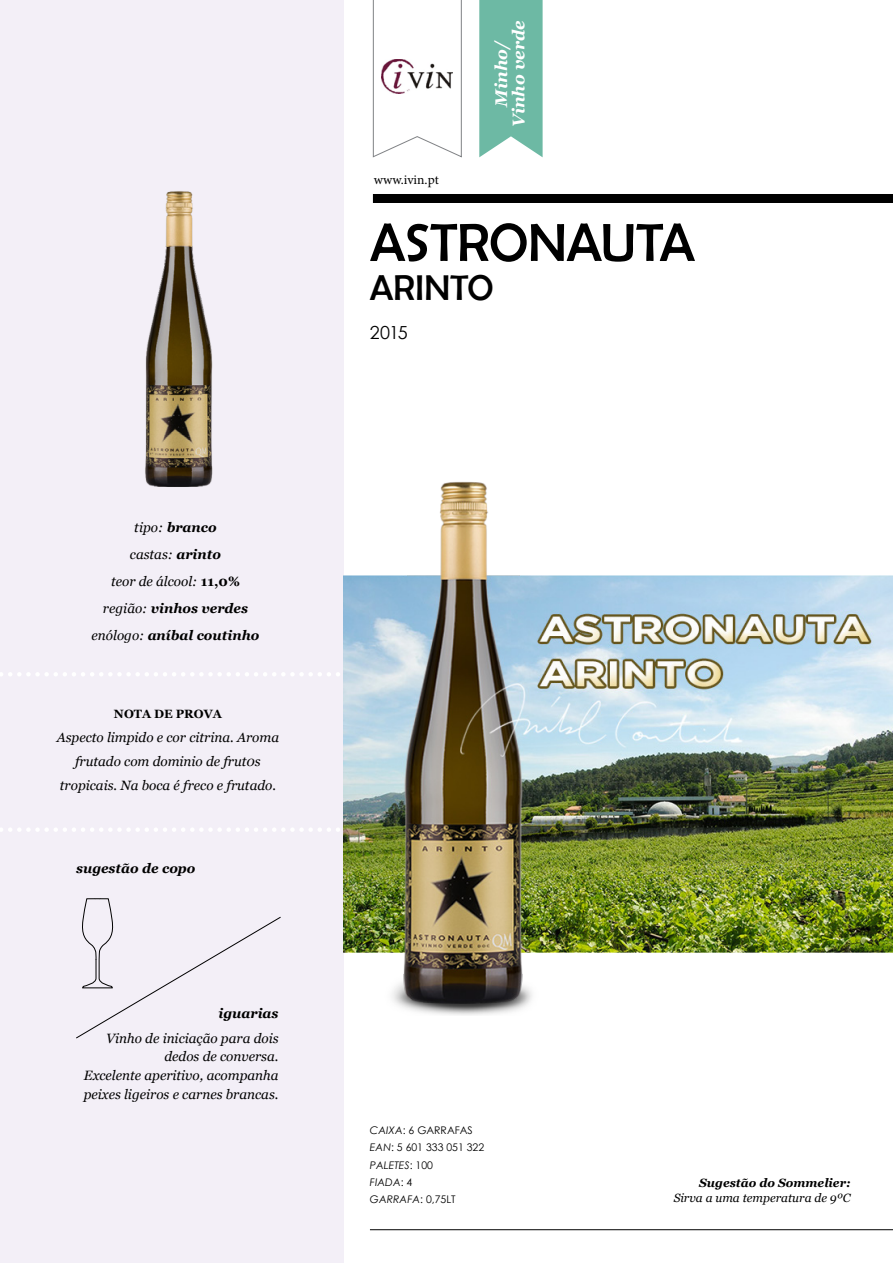
<style>
.page{position:relative;width:893px;height:1263px;background:#fff}
.page>*{position:absolute;margin:0;border:0;box-sizing:border-box;transform-origin:0 0}
.t1{font:54px "Berlin Sans FB";letter-spacing:-.005em;color:#000}
.t2{font:36px "Berlin Sans FB";color:#000}
.t3{font:18px "Century Gothic";color:#000}
.t4{font:italic 700 16.95px/17.5px "Georgia";color:#fff;text-align:center}
.t5{font:italic 13.5px/27px "Georgia";color:#000;text-align:center}
.t6{font:italic 700 13.5px "Georgia";color:#000}
.t7{font:13.5px "Minion Pro";color:#000}
.t8{font:italic 12px "Georgia";color:#000}
.t9{font:italic 700 12px "Georgia";color:#000}
.t10{font:700 12px "Georgia";color:#000}
.t11{font:10.5px/17.4px "Century Gothic";color:#000}
.s1{font-weight:700}
.s2{font-weight:700;font-style:normal}
.s3{font-style:italic}
</style>
<div class="page">
<div style="left:0;top:0;width:343px;height:1263px;background:#f3eff7"></div>
<div style="left:373px;top:194px;width:520px;height:9px;background:#000"></div>
<hr style="left:370px;top:1229px;width:523px;height:1px;background:#000">
<svg style="left:372px;top:0;width:90px;height:158px"></svg>
<img style="left:382px;top:59px;width:71px;height:35px">
<svg style="left:0;top:828px;width:340px;height:4px"></svg>
<svg style="left:0;top:672px;width:340px;height:4px"></svg>
<img style="left:343px;top:476px;width:550px;height:540px">
<svg style="left:479px;top:0;width:64px;height:157px;background:#77beaa"></svg>
<svg style="left:76px;top:898px;width:205px;height:140px"></svg>
<img style="left:145px;top:191px;width:68px;height:296px">
<p class="t5" style="left:92px;top:514px;width:169px">tipo: <span class="s1">branco<br></span>castas: <span class="s1">arinto<br></span>teor de álcool: <span class="s2">11,0% </span>região: <span class="s1">vinhos verdes </span>enólogo: <span class="s1">aníbal coutinho</span></p>
<p class="t10" style="left:114px;top:706px;width:110px">NOTA DE PROVA</p>
<p class="t5" style="left:57px;top:725px;width:224px;line-height:24px">Aspecto limpido e cor citrina. Aroma frutado com dominio de frut0s tropicais. Na boca é freco e frutado.</p>
<p class="t6" style="left:76px;top:859px;width:121px">sugestão de copo</p>
<p class="t6" style="left:219px;top:1005px;width:61px">iguarias</p>
<p class="t5" style="left:84px;top:1029px;width:196px;line-height:18.6px;text-align:right">Vinho de iniciação para dois dedos de conversa.<br>Excelente aperitivo, acompanha peixes ligeiros e carnes brancas.</p>
<p class="t7" style="left:374px;top:171px;width:67px">www.ivin.pt</p>
<p class="t4" style="left:492px;top:127px;width:108px;rotate:-90deg">Minho/<br>Vinho verde</p>
<h1 class="t1" style="left:370px;top:213px;width:327px">ASTRONAUTA</h1>
<h2 class="t2" style="left:370px;top:268px;width:125px">ARINTO</h2>
<h3 class="t3" style="left:370px;top:320px;width:39px">2015</h3>
<p class="t11" style="left:370px;top:1121px;width:116px"><span class="s3">CAIXA</span>: 6 GARRAFAS<br><span class="s3">EAN</span>: 5 601 333 051 322<br><span class="s3">PALETES</span>: 100<br><span class="s3">FIADA</span>: 4<br><span class="s3">GARRAFA</span>: 0,75LT</p>
<p class="t9" style="left:699px;top:1175px;width:153px">Sugestão do Sommelier:</p>
<p class="t8" style="left:674px;top:1190px;width:178px">Sirva a uma temperatura de 9ºC</p>
</div>
